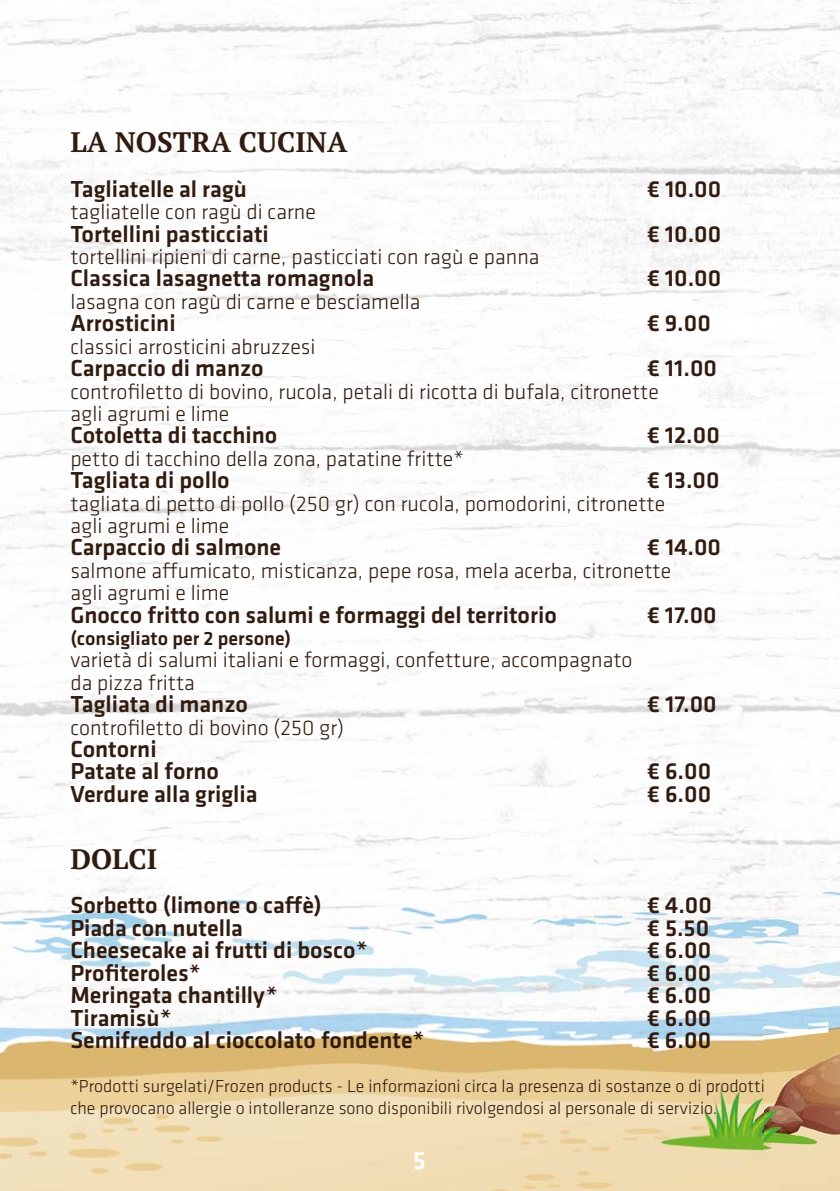
<style>
.page{position:relative;width:840px;height:1191px;background:#fff}
.page>*{position:absolute;margin:0;border:0;box-sizing:border-box;transform-origin:0 0}
.t1{font:700 28px "PT Serif";color:#311b0f}
.t2{font:500 26px "Klavika";color:#fff}
.t3{font:500 24px/22.4px "Klavika";color:#311b0f}
.t4{font:300 22px/22.4px "Klavika";color:#311b0f}
.t5{font:500 20px "Klavika";color:#311b0f}
.t6{font:300 18px/22px "Klavika";color:#311b0f}
</style>
<div class="page">
<img style="left:0;top:0;width:839px;height:1191px">
<p class="t1" style="left:70px;top:124px;width:278px">LA NOSTRA CUCINA</p>
<p class="t3" style="left:70px;top:178px;width:178px">Tagliatelle al ragù</p>
<p class="t3" style="left:646px;top:178px;width:76px">€ 10.00</p>
<p class="t4" style="left:70px;top:201px;width:247px">tagliatelle con ragù di carne</p>
<p class="t3" style="left:70px;top:223px;width:200px">Tortellini pasticciati</p>
<p class="t3" style="left:646px;top:223px;width:76px">€ 10.00</p>
<p class="t4" style="left:70px;top:246px;width:470px">tortellini ripieni di carne, pasticciati con ragù e panna</p>
<p class="t3" style="left:70px;top:268px;width:305px">Classica lasagnetta romagnola</p>
<p class="t3" style="left:646px;top:268px;width:76px">€ 10.00</p>
<p class="t4" style="left:70px;top:291px;width:351px">lasagna con ragù di carne e besciamella</p>
<p class="t3" style="left:70px;top:312px;width:107px">Arrosticini</p>
<p class="t3" style="left:646px;top:312px;width:65px">€ 9.00</p>
<p class="t4" style="left:70px;top:335px;width:246px">classici arrosticini abruzzesi</p>
<p class="t3" style="left:70px;top:357px;width:195px">Carpaccio di manzo</p>
<p class="t3" style="left:646px;top:357px;width:71px">€ 11.00</p>
<p class="t4" style="left:70px;top:380px;width:589px">controfiletto di bovino, rucola, petali di ricotta di bufala, citronette agli agrumi e lime</p>
<p class="t3" style="left:70px;top:424px;width:208px">Cotoletta di tacchino</p>
<p class="t3" style="left:646px;top:424px;width:74px">€ 12.00</p>
<p class="t4" style="left:70px;top:447px;width:395px">petto di tacchino della zona, patatine fritte*</p>
<p class="t3" style="left:70px;top:469px;width:161px">Tagliata di pollo</p>
<p class="t3" style="left:646px;top:469px;width:74px">€ 13.00</p>
<p class="t4" style="left:70px;top:492px;width:596px">tagliata di petto di pollo (250 gr) con rucola, pomodorini, citronette agli agrumi e lime</p>
<p class="t3" style="left:70px;top:536px;width:212px">Carpaccio di salmone</p>
<p class="t3" style="left:646px;top:536px;width:76px">€ 14.00</p>
<p class="t4" style="left:70px;top:559px;width:602px">salmone affumicato, misticanza, pepe rosa, mela acerba, citronette agli agrumi e lime</p>
<p class="t3" style="left:70px;top:604px;width:488px">Gnocco fritto con salumi e formaggi del territorio</p>
<p class="t3" style="left:646px;top:604px;width:71px">€ 17.00</p>
<p class="t5" style="left:70px;top:627px;width:222px">(consigliato per 2 persone)</p>
<p class="t4" style="left:70px;top:649px;width:563px">varietà di salumi italiani e formaggi, confetture, accompagnato da pizza fritta</p>
<p class="t3" style="left:70px;top:693px;width:179px">Tagliata di manzo</p>
<p class="t3" style="left:646px;top:693px;width:71px">€ 17.00</p>
<p class="t4" style="left:70px;top:716px;width:275px">controfiletto di bovino (250 gr)</p>
<p class="t3" style="left:70px;top:738px;width:150px">Contorni<br>Patate al forno</p>
<p class="t3" style="left:646px;top:760px;width:66px">€ 6.00</p>
<p class="t3" style="left:70px;top:783px;width:188px">Verdure alla griglia</p>
<p class="t3" style="left:646px;top:783px;width:66px">€ 6.00</p>
<p class="t1" style="left:70px;top:841px;width:88px">DOLCI</p>
<p class="t3" style="left:70px;top:894px;width:253px">Sorbetto (limone o caffè)</p>
<p class="t3" style="left:646px;top:894px;width:66px">€ 4.00</p>
<p class="t3" style="left:70px;top:917px;width:174px">Piada con nutella</p>
<p class="t3" style="left:646px;top:917px;width:64px">€ 5.50</p>
<p class="t3" style="left:70px;top:939px;width:299px">Cheesecake ai frutti di bosco*</p>
<p class="t3" style="left:646px;top:939px;width:66px">€ 6.00</p>
<p class="t3" style="left:70px;top:962px;width:132px">Profiteroles*</p>
<p class="t3" style="left:646px;top:962px;width:66px">€ 6.00</p>
<p class="t3" style="left:70px;top:984px;width:209px">Meringata chantilly*</p>
<p class="t3" style="left:646px;top:984px;width:66px">€ 6.00</p>
<p class="t3" style="left:70px;top:1006px;width:103px">Tiramisù*</p>
<p class="t3" style="left:646px;top:1006px;width:66px">€ 6.00</p>
<p class="t3" style="left:70px;top:1029px;width:355px">Semifreddo al cioccolato fondente*</p>
<p class="t3" style="left:646px;top:1029px;width:66px">€ 6.00</p>
<p class="t6" style="left:70px;top:1075px;width:695px">*Prodotti surgelati/Frozen products - Le informazioni circa la presenza di sostanze o di prodotti che provocano allergie o intolleranze sono disponibili rivolgendosi al personale di servizio.</p>
<p class="t2" style="left:413px;top:1146px;width:15px">5</p>
</div>
